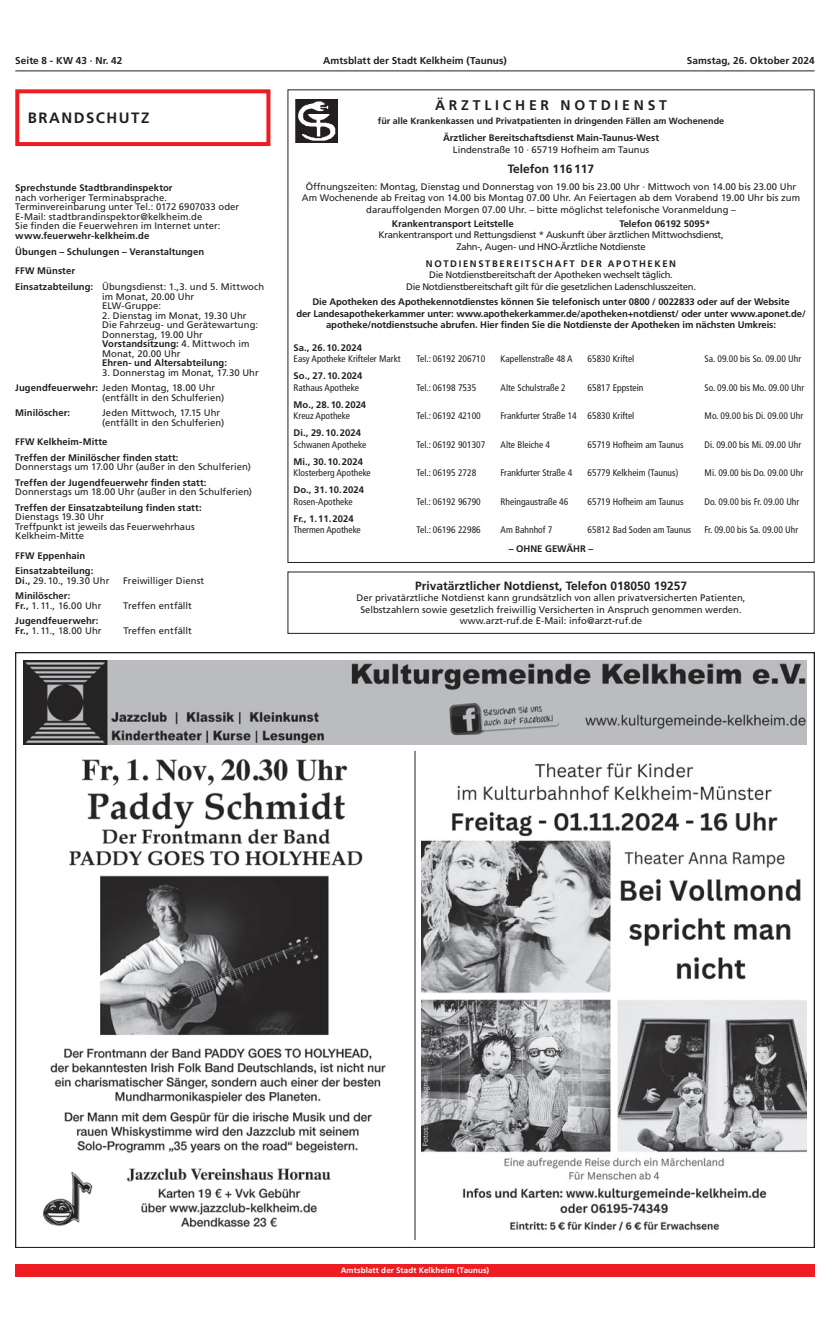
<style>
.page{position:relative;width:830px;height:1333px;background:#fff}
.page>*{position:absolute;margin:0;border:0;box-sizing:border-box;transform-origin:0 0}
.t1{font:700 15px "Frutiger LT Std";letter-spacing:.1em;color:#231f20}
.t2{font:700 14px "Frutiger LT Std";letter-spacing:.27em;color:#231f20}
.t3{font:700 12px "Frutiger LT Std";color:#231f20}
.t4{font:700 10px "Frutiger LT Std";letter-spacing:.005em;color:#231f20}
.t5{font:9.5px/9.5px "Frutiger LT Std";color:#231f20}
.t6{font:700 9.5px/11.4px "Frutiger LT Std";color:#231f20}
.t7{font:condensed 9.5px "Frutiger LT Std";color:#231f20}
.t8{font:9.5px/11.4px "Frutiger LT Std";letter-spacing:-.03em;color:#231f20;text-align:center}
.t9{font:700 9.5px "Frutiger LT Std";letter-spacing:.17em;color:#231f20}
.t10{font:700 9px "Frutiger LT Std";color:#231f20}
.t11{font:700 8px "Frutiger LT Std";letter-spacing:.015em;color:#fff}
.s1{font-weight:700}
.s2{font-weight:400}
</style>
<div class="page">
<hr style="left:15px;top:70px;width:800px;height:1px;background:#231f20">
<div style="left:15px;top:1264px;width:800px;height:12px;background:#ee1d23"></div>
<div style="left:287px;top:571px;width:528px;height:63px;border:1px solid #231f20"></div>
<img style="left:295px;top:99px;width:43px;height:44px">
<div style="left:15px;top:89px;width:255px;height:57px;border:4px solid #ee1d23"></div>
<img style="left:23px;top:660px;width:784px;height:84px">
<hr style="left:415px;top:750px;width:1px;height:489px;background:#231f20">
<img style="left:43px;top:759px;width:343px;height:468px">
<img style="left:421px;top:763px;width:386px;height:468px">
<p class="t4" style="left:15px;top:55px;width:109px">Seite 8 - KW 43 · Nr. 42</p>
<p class="t4" style="left:323px;top:55px;width:185px">Amtsblatt der Stadt Kelkheim (Taunus)</p>
<p class="t4" style="left:687px;top:55px;width:129px">Samstag, 26. Oktober 2024</p>
<h1 class="t1" style="left:28px;top:109px;width:123px">BRANDSCHUTZ</h1>
<p class="t6" style="left:15px;top:182px;width:159px">Sprechstunde Stadtbrandinspektor</p>
<p class="t5" style="left:15px;top:193px;width:225px">nach vorheriger Terminabsprache.<br>Terminvereinbarung unter Tel.: 0172 6907033 oder E-Mail: stadtbrandinspektor@kelkheim.de<br>Sie finden die Feuerwehren im Internet unter:</p>
<p class="t6" style="left:15px;top:227px;width:191px;line-height:16.3px">www.feuerwehr-kelkheim.de<br>Übungen – Schulungen – Veranstaltungen</p>
<p class="t5" style="left:15px;top:263px;width:250px;line-height:15.6px"><span class="s1">FFW Münster<br>Einsatzabteilung:</span> Übungsdienst: 1.,3. und 5. Mittwoch</p>
<p class="t5" style="left:102px;top:291px;width:94px">im Monat, 20.00 Uhr<br>ELW-Gruppe:</p>
<p class="t5" style="left:102px;top:310px;width:157px">2. Dienstag im Monat, 19.30 Uhr<br>Die Fahrzeug- und Gerätewartung:<br>Donnerstag, 19.00 Uhr<br><span class="s1">Vorstandsitzung:</span> 4. Mittwoch im<br>Monat, 20.00 Uhr</p>
<p class="t6" style="left:102px;top:357px;width:126px">Ehren- und Altersabteilung:</p>
<p class="t5" style="left:15px;top:364px;width:245px;line-height:15.6px;text-indent:87px">3. Donnerstag im Monat, 17.30 Uhr<br><span class="s1">Jugendfeuerwehr:</span> Jeden Montag, 18.00 Uhr</p>
<p class="t5" style="left:102px;top:393px;width:124px">(entfällt in den Schulferien)</p>
<p class="t6" style="left:15px;top:407px;width:56px">Minilöscher:</p>
<p class="t5" style="left:102px;top:408px;width:124px">Jeden Mittwoch, 17.15 Uhr (entfällt in den Schulferien)</p>
<p class="t6" style="left:15px;top:434px;width:165px;line-height:15.6px">FFW Kelkheim-Mitte<br>Treffen der Minilöscher finden statt:</p>
<p class="t5" style="left:15px;top:462px;width:237px">Donnerstags um 17.00 Uhr (außer in den Schulferien)</p>
<p class="t6" style="left:15px;top:477px;width:193px">Treffen der Jugendfeuerwehr finden statt:</p>
<p class="t5" style="left:15px;top:487px;width:238px">Donnerstags um 18.00 Uhr (außer in den Schulferien)</p>
<p class="t6" style="left:15px;top:502px;width:188px">Treffen der Einsatzabteilung finden statt:</p>
<p class="t5" style="left:15px;top:512px;width:181px">Dienstags 19.30 Uhr<br>Treffpunkt ist jeweils das Feuerwehrhaus<br>Kelkheim-Mitte</p>
<p class="t6" style="left:15px;top:547px;width:80px;line-height:15.6px">FFW Eppenhain<br>Einsatzabteilung:</p>
<p class="t5" style="left:15px;top:575px;width:96px"><span class="s1">Di.,</span> 29.10., 19.30 Uhr</p>
<p class="t5" style="left:123px;top:575px;width:83px">Freiwilliger Dienst</p>
<p class="t6" style="left:15px;top:591px;width:88px;line-height:9.5px">Minilöscher:<br>Fr., <span class="s2">1.11., 16.00 Uhr</span></p>
<p class="t5" style="left:123px;top:600px;width:70px">Treffen entfällt</p>
<p class="t6" style="left:15px;top:616px;width:88px;line-height:9.5px">Jugendfeuerwehr:<br>Fr., <span class="s2">1.11., 18.00 Uhr</span></p>
<p class="t5" style="left:123px;top:626px;width:70px">Treffen entfällt</p>
<h2 class="t2" style="left:435px;top:97px;width:234px">ÄRZTLICHER NOTDIENST</h2>
<p class="t10" style="left:378px;top:116px;width:348px">für alle Krankenkassen und Privatpatienten in dringenden Fällen am Wochenende</p>
<p class="t6" style="left:443px;top:132px;width:218px">Ärztlicher Bereitschaftsdienst Main-Taunus-West</p>
<p class="t5" style="left:453px;top:145px;width:198px">Lindenstraße 10 · 65719 Hofheim am Taunus</p>
<p class="t3" style="left:508px;top:162px;width:88px">Telefon 116117</p>
<p class="t5" style="left:302px;top:181px;width:500px;line-height:11.4px;text-align:center">Öffnungszeiten: Montag, Dienstag und Donnerstag von 19.00 bis 23.00 Uhr · Mittwoch von 14.00 bis 23.00 Uhr<br>Am Wochenende ab Freitag von 14.00 bis Montag 07.00 Uhr. An Feiertagen ab dem Vorabend 19.00 Uhr bis zum darauffolgenden Morgen 07.00 Uhr. – bitte möglichst telefonische Voranmeldung –</p>
<p class="t6" style="left:392px;top:218px;width:123px">Krankentransport Leitstelle</p>
<p class="t6" style="left:619px;top:218px;width:92px">Telefon 06192 5095*</p>
<p class="t8" style="left:378px;top:229px;width:347px">Krankentransport und Rettungsdienst * Auskunft über ärztlichen Mittwochsdienst,<br>Zahn-, Augen- und HNO-Ärztliche Notdienste</p>
<p class="t9" style="left:426px;top:258px;width:252px">NOTDIENSTBEREITSCHAFT DER APOTHEKEN</p>
<p class="t8" style="left:406px;top:269px;width:291px">Die Notdienstbereitschaft der Apotheken wechselt täglich.<br>Die Notdienstbereitschaft gilt für die gesetzlichen Ladenschlusszeiten.</p>
<p class="t6" style="left:296px;top:296px;width:511px;text-align:center">Die Apotheken des Apothekennotdienstes können Sie telefonisch unter 0800 / 0022833 oder auf der Website<br>der Landesapothekerkammer unter: www.apothekerkammer.de/apotheken+notdienst/ oder unter www.aponet.de/ apotheke/notdienstsuche abrufen. Hier finden Sie die Notdienste der Apotheken im nächsten Umkreis:</p>
<p class="t6" style="left:294px;top:342px;width:70px">Sa., 26.10.2024</p>
<p class="t7" style="left:294px;top:353px;width:109px">Easy Apotheke Krifteler Markt</p>
<p class="t7" style="left:417px;top:353px;width:70px">Tel.: 06192 206710</p>
<p class="t7" style="left:501px;top:353px;width:74px">Kapellenstraße 48 A</p>
<p class="t7" style="left:588px;top:353px;width:48px">65830 Kriftel</p>
<p class="t7" style="left:705px;top:353px;width:98px">Sa. 09.00 bis So. 09.00 Uhr</p>
<p class="t6" style="left:294px;top:370px;width:70px">So., 27.10.2024</p>
<p class="t7" style="left:294px;top:382px;width:67px">Rathaus Apotheke</p>
<p class="t7" style="left:417px;top:382px;width:61px">Tel.: 06198 7535</p>
<p class="t7" style="left:501px;top:382px;width:67px">Alte Schulstraße 2</p>
<p class="t7" style="left:588px;top:382px;width:57px">65817 Eppstein</p>
<p class="t7" style="left:705px;top:382px;width:101px">So. 09.00 bis Mo. 09.00 Uhr</p>
<p class="t6" style="left:294px;top:399px;width:74px">Mo., 28.10.2024</p>
<p class="t7" style="left:294px;top:410px;width:58px">Kreuz Apotheke</p>
<p class="t7" style="left:417px;top:410px;width:66px">Tel.: 06192 42100</p>
<p class="t7" style="left:501px;top:410px;width:135px">Frankfurter Straße 14 65830 Kriftel</p>
<p class="t7" style="left:705px;top:410px;width:100px">Mo. 09.00 bis Di. 09.00 Uhr</p>
<p class="t6" style="left:294px;top:427px;width:69px">Di., 29.10.2024</p>
<p class="t7" style="left:294px;top:439px;width:74px">Schwanen Apotheke</p>
<p class="t7" style="left:417px;top:439px;width:70px">Tel.: 06192 901307</p>
<p class="t7" style="left:501px;top:439px;width:51px">Alte Bleiche 4</p>
<p class="t7" style="left:588px;top:439px;width:97px">65719 Hofheim am Taunus</p>
<p class="t7" style="left:705px;top:439px;width:98px">Di. 09.00 bis Mi. 09.00 Uhr</p>
<p class="t6" style="left:294px;top:456px;width:71px">Mi., 30.10.2024</p>
<p class="t7" style="left:294px;top:467px;width:79px">Klosterberg Apotheke</p>
<p class="t7" style="left:417px;top:467px;width:61px">Tel.: 06195 2728</p>
<p class="t7" style="left:501px;top:467px;width:73px">Frankfurter Straße 4</p>
<p class="t7" style="left:588px;top:467px;width:92px">65779 Kelkheim (Taunus)</p>
<p class="t7" style="left:705px;top:467px;width:100px">Mi. 09.00 bis Do. 09.00 Uhr</p>
<p class="t6" style="left:294px;top:484px;width:72px">Do., 31.10.2024</p>
<p class="t7" style="left:294px;top:496px;width:60px">Rosen-Apotheke</p>
<p class="t7" style="left:417px;top:496px;width:66px">Tel.: 06192 96790</p>
<p class="t7" style="left:501px;top:496px;width:69px">Rheingaustraße 46</p>
<p class="t7" style="left:588px;top:496px;width:97px">65719 Hofheim am Taunus</p>
<p class="t7" style="left:705px;top:496px;width:96px">Do. 09.00 bis Fr. 09.00 Uhr</p>
<p class="t6" style="left:294px;top:513px;width:62px">Fr., 1.11.2024</p>
<p class="t7" style="left:294px;top:524px;width:69px">Thermen Apotheke</p>
<p class="t7" style="left:417px;top:524px;width:66px">Tel.: 06196 22986</p>
<p class="t7" style="left:501px;top:524px;width:53px">Am Bahnhof 7</p>
<p class="t7" style="left:588px;top:524px;width:105px">65812 Bad Soden am Taunus</p>
<p class="t7" style="left:705px;top:524px;width:95px">Fr. 09.00 bis Sa. 09.00 Uhr</p>
<p class="t6" style="left:509px;top:543px;width:86px">– OHNE GEWÄHR –</p>
<p class="t3" style="left:415px;top:579px;width:274px">Privatärztlicher Notdienst, Telefon 018050 19257</p>
<p class="t5" style="left:357px;top:592px;width:391px;line-height:11.4px;text-align:center">Der privatärztliche Notdienst kann grundsätzlich von allen privatversicherten Patienten,<br>Selbstzahlern sowie gesetzlich freiwillig Versicherten in Anspruch genommen werden. www.arzt-ruf.de E-Mail: info@arzt-ruf.de</p>
<p class="t11" style="left:341px;top:1265px;width:150px">Amtsblatt der Stadt Kelkheim (Taunus)</p>
</div>
